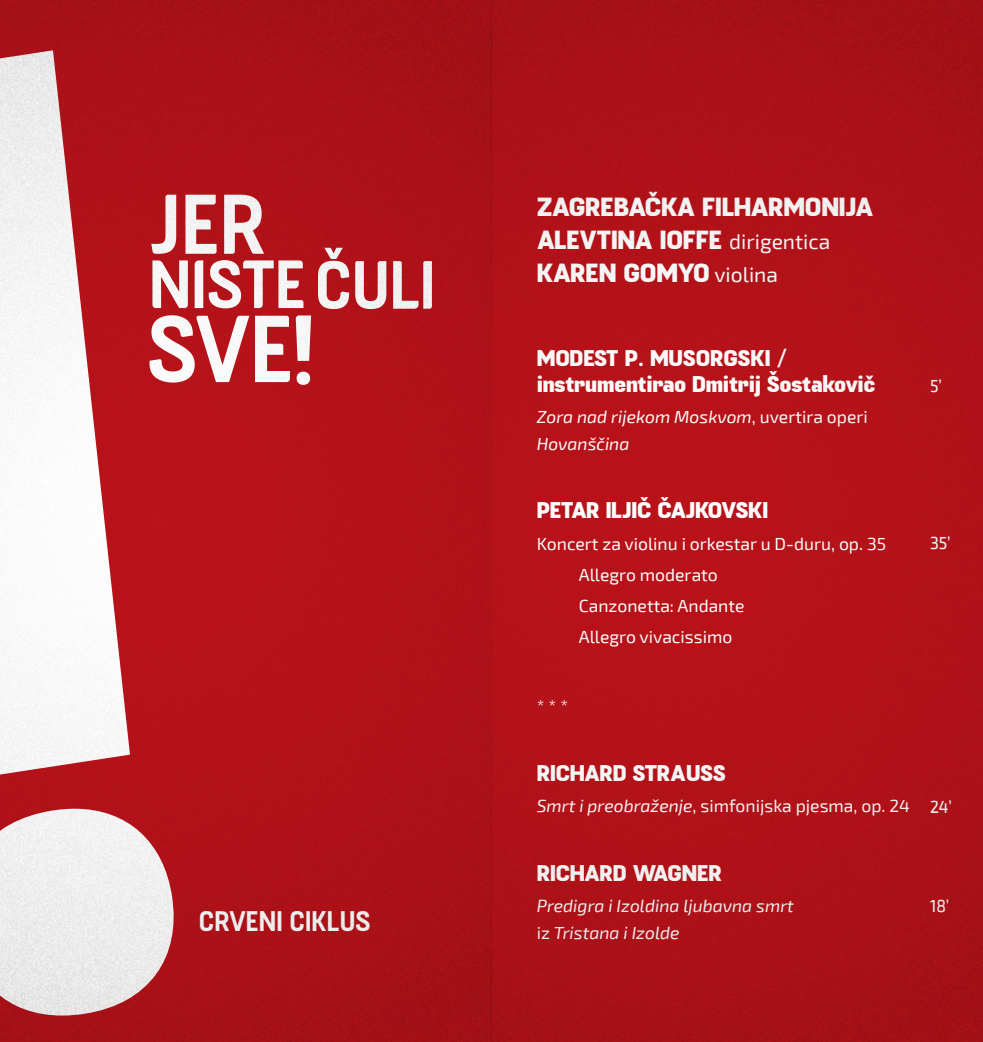
<style>
.page{position:relative;width:983px;height:1042px;background:#fff}
.page>*{position:absolute;margin:0;border:0;box-sizing:border-box;transform-origin:0 0}
.t1{font:28.35px "Fuji";letter-spacing:-.02em;color:#fff}
.t2{font:700 26.25px/33.2px "Fuji";color:#fff}
.t3{font:700 22.75px/26.2px "Fuji";letter-spacing:-.01em;color:#fff}
.t4{font:17.5px/31.2px "Exo 2";color:#fff}
.t5{font:italic 17.5px/26.2px "Exo 2";color:#fff}
.t6{font:500 17.5px "Exo 2";color:#fff;scale:.9 1}
.s1{font-family:"Exo 2";font-weight:400;font-size:21px}
.s2{font-style:normal}
.s3{font-style:italic}
</style>
<div class="page">
<img style="left:0;top:0;width:982px;height:1042px">
<h1 class="t1" style="left:198px;top:903px;width:174px">CRVENI CIKLUS</h1>
<h2 class="t2" style="left:536px;top:190px;width:338px">ZAGREBAČKA FILHARMONIJA<br>ALEVTINA IOFFE <span class="s1">dirigentica<br></span>KAREN GOMYO <span class="s1">violina</span></h2>
<h3 class="t3" style="left:536px;top:345px;width:340px">MODEST P. MUSORGSKI / instrumentirao Dmitrij Šostakovič</h3>
<p class="t5" style="left:536px;top:404px;width:332px">Zora nad rijekom Moskvom<span class="s2">, uvertira operi<br></span>Hovanščina</p>
<h3 class="t3" style="left:536px;top:498px;width:233px">PETAR ILJIČ ČAJKOVSKI</h3>
<p class="t4" style="left:578px;top:528px;width:309px;text-indent:-42px">Koncert za violinu i orkestar u D-duru, op. 35<br>Allegro moderato<br>Canzonetta: Andante<br>Allegro vivacissimo</p>
<p class="t4" style="left:536px;top:691px;width:33px">* * *</p>
<p class="t6" style="left:929px;top:376px;width:15px">5’</p>
<p class="t6" style="left:929px;top:533px;width:24px">35’</p>
<h3 class="t3" style="left:536px;top:760px;width:190px">RICHARD STRAUSS</h3>
<p class="t4" style="left:536px;top:791px;width:374px"><span class="s3">Smrt i preobraženje</span>, simfonijska pjesma, op. 24</p>
<h3 class="t3" style="left:536px;top:860px;width:186px">RICHARD WAGNER</h3>
<p class="t5" style="left:536px;top:893px;width:258px">Predigra i Izoldina ljubavna smrt <span class="s2">iz</span> Tristana i Izolde</p>
<p class="t6" style="left:929px;top:796px;width:26px">24’</p>
<p class="t6" style="left:929px;top:895px;width:23px">18’</p>
</div>
